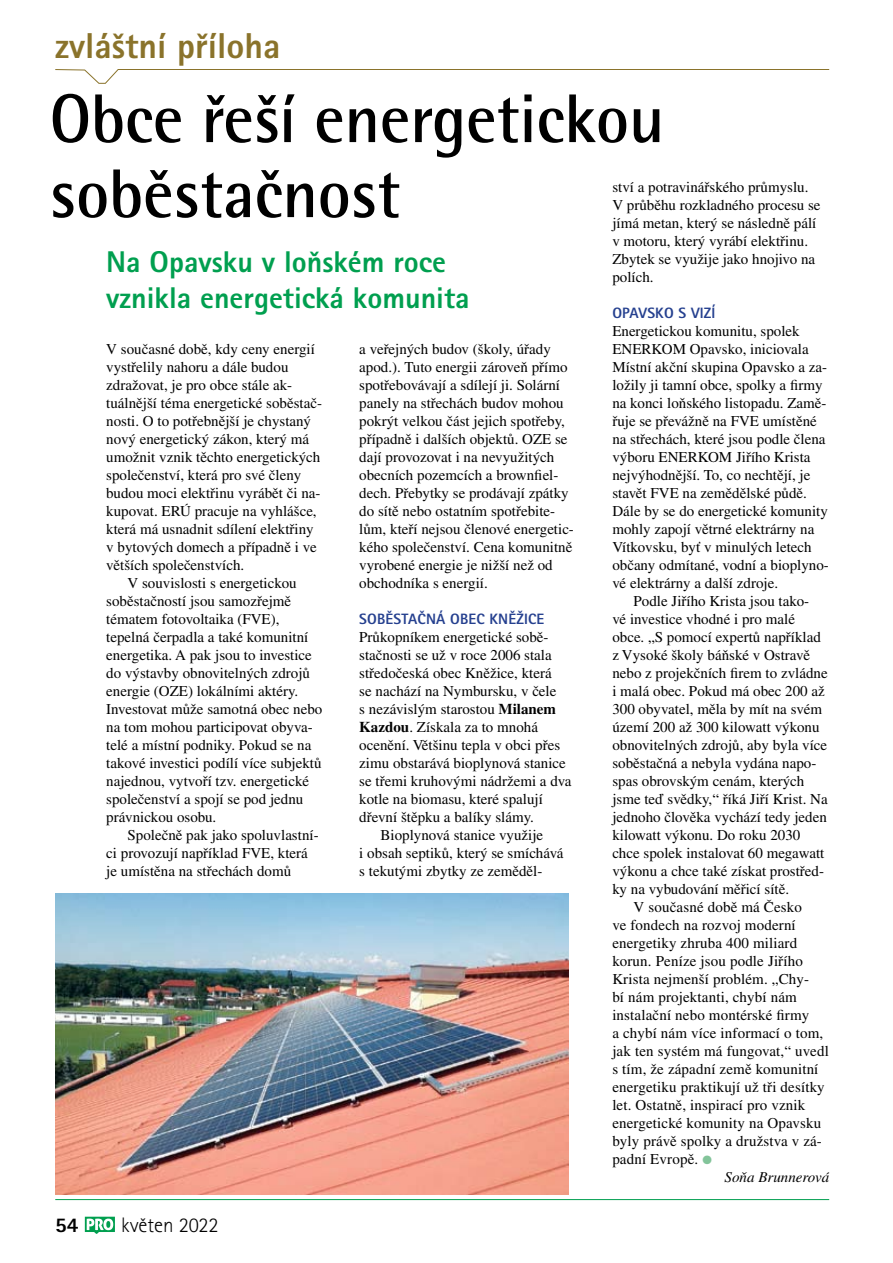
<style>
.page{position:relative;width:893px;height:1263px;background:#fff}
.page>*{position:absolute;margin:0;border:0;box-sizing:border-box;transform-origin:0 0}
.t1{font:700 69px/75px "Rotis Semi Sans CE";color:#000;scale:.95 1}
.t2{font:800 36px "Rotis Sans Serif CE";color:#8a732b}
.t3{font:800 30px/36px "Rotis Sans Serif CE";color:#009f4f}
.t4{font:300 21px "Rotis Sans Serif CE";color:#000}
.t5{font:800 21px "Rotis Sans Serif CE";color:#000}
.t6{font:15px/18px "Times CE";color:#000}
.t7{font:800 15px "Rotis Sans Serif CE";letter-spacing:.01em;color:#25408f}
.t8{font:italic 15px "Times CE";color:#000}
.s1{color:#83c49a}
.s2{font-weight:700}
</style>
<div class="page">
<svg style="left:85px;top:1217px;width:30px;height:17px"></svg>
<hr style="left:55px;top:1199px;width:774px;height:1px;background:#009f4f">
<svg style="left:55px;top:69px;width:775px;height:15px"></svg>
<img style="left:55px;top:893px;width:513px;height:301px">
<h2 class="t2" style="left:55px;top:24px;width:227px">zvláštní příloha</h2>
<h1 class="t1" style="left:50px;top:81px;width:648px">Obce řeší energetickou soběstačnost</h1>
<h3 class="t3" style="left:106px;top:244px;width:365px">Na Opavsku v loňském roce vznikla energetická komunita</h3>
<p class="t6" style="left:612px;top:178px;width:210px">ství a potravinářského průmyslu.<br>V průběhu rozkladného procesu se jímá metan, který se následně pálí v motoru, který vyrábí elektřinu.<br>Zbytek se využije jako hnojivo na polích.</p>
<p class="t7" style="left:612px;top:304px;width:105px">O pavsko s vizí</p>
<p class="t6" style="left:612px;top:322px;width:218px">Energetickou komunitu, spolek ENERKOM Opavsko, iniciovala Místní akční skupina Opavsko a za&shy;ložily ji tamní obce, spolky a firmy na konci loňského listopadu. Zamě&shy;řuje se převážně na FVE umístěné na střechách, které jsou podle člena výboru ENERKOM Jiřího Krista nejvýhodnější. To, co nechtějí, je stavět FVE na zemědělské půdě.<br>Dále by se do energetické komunity mohly zapojí větrné elektrárny na Vítkovsku, byť v minulých letech občany odmítané, vodní a bioplyno&shy;vé elektrárny a další zdroje.</p>
<p class="t6" style="left:634px;top:592px;width:177px">Podle Jiřího Krista jsou tako-</p>
<p class="t6" style="left:612px;top:610px;width:184px">vé investice vhodné i pro malé</p>
<p class="t6" style="left:612px;top:628px;width:210px">obce. „S pomocí expertů například</p>
<p class="t6" style="left:612px;top:646px;width:199px">z Vysoké školy báňské v Ostravě</p>
<p class="t6" style="left:612px;top:664px;width:217px">nebo z projekčních firem to zvládne</p>
<p class="t6" style="left:612px;top:682px;width:214px">i malá obec. Pokud má obec 200 až</p>
<p class="t6" style="left:612px;top:700px;width:211px">300 obyvatel, měla by mít na svém</p>
<p class="t6" style="left:612px;top:718px;width:209px">území 200 až 300 kilowatt výkonu</p>
<p class="t6" style="left:612px;top:736px;width:216px">obnovitelných zdrojů, aby byla více</p>
<p class="t6" style="left:612px;top:754px;width:206px">soběstačná a nebyla vydána napo-</p>
<p class="t6" style="left:612px;top:772px;width:194px">spas obrovským cenám, kterých</p>
<p class="t6" style="left:612px;top:790px;width:217px">jsme teď svědky,“ říká Jiří Krist. Na</p>
<p class="t6" style="left:612px;top:808px;width:216px">jednoho člověka vychází tedy jeden</p>
<p class="t6" style="left:612px;top:826px;width:190px">kilowatt výkonu. Do roku 2030</p>
<p class="t6" style="left:612px;top:844px;width:214px">chce spolek instalovat 60 megawatt</p>
<p class="t6" style="left:612px;top:862px;width:213px">výkonu a chce také získat prostřed-</p>
<p class="t6" style="left:612px;top:880px;width:178px">ky na vybudování měřicí sítě.</p>
<p class="t6" style="left:634px;top:898px;width:170px">V současné době má Česko</p>
<p class="t6" style="left:612px;top:916px;width:185px">ve fondech na rozvoj moderní</p>
<p class="t6" style="left:612px;top:934px;width:186px">energetiky zhruba 400 miliard</p>
<p class="t6" style="left:612px;top:952px;width:192px">korun. Peníze jsou podle Jiřího</p>
<p class="t6" style="left:612px;top:970px;width:198px">Krista nejmenší problém. „Chy-</p>
<p class="t6" style="left:612px;top:988px;width:186px">bí nám projektanti, chybí nám</p>
<p class="t6" style="left:612px;top:1006px;width:199px">instalační nebo montérské firmy</p>
<p class="t6" style="left:612px;top:1024px;width:212px">a chybí nám více informací o tom,</p>
<p class="t6" style="left:612px;top:1042px;width:218px">jak ten systém má fungovat,“ uvedl</p>
<p class="t6" style="left:612px;top:1060px;width:208px">s tím, že západní země komunitní</p>
<p class="t6" style="left:612px;top:1078px;width:214px">energetiku praktikují už tři desítky</p>
<p class="t6" style="left:612px;top:1096px;width:195px">let. Ostatně, inspirací pro vznik</p>
<p class="t6" style="left:612px;top:1114px;width:211px">energetické komunity na Opavsku</p>
<p class="t6" style="left:612px;top:1132px;width:211px">byly právě spolky a družstva v zá-</p>
<p class="t6" style="left:612px;top:1150px;width:101px">padní Evropě. <span class="s1">●</span></p>
<p class="t8" style="left:725px;top:1168px;width:106px">Soňa Brunnerová</p>
<p class="t6" style="left:106px;top:340px;width:210px">V současné době, kdy ceny energií</p>
<p class="t6" style="left:106px;top:358px;width:184px">vystřelily nahoru a dále budou</p>
<p class="t6" style="left:106px;top:376px;width:188px">zdražovat, je pro obce stále ak-</p>
<p class="t6" style="left:106px;top:394px;width:217px">tuálnější téma energetické soběstač-</p>
<p class="t6" style="left:106px;top:412px;width:206px">nosti. O to potřebnější je chystaný</p>
<p class="t6" style="left:106px;top:430px;width:204px">nový energetický zákon, který má</p>
<p class="t6" style="left:106px;top:448px;width:216px">umožnit vznik těchto energetických</p>
<p class="t6" style="left:106px;top:466px;width:196px">společenství, která pro své členy</p>
<p class="t6" style="left:106px;top:484px;width:216px">budou moci elektřinu vyrábět či na-</p>
<p class="t6" style="left:106px;top:502px;width:212px">kupovat. ERÚ pracuje na vyhlášce,</p>
<p class="t6" style="left:106px;top:520px;width:209px">která má usnadnit sdílení elektřiny</p>
<p class="t6" style="left:106px;top:538px;width:212px">v bytových domech a případně i ve</p>
<p class="t6" style="left:106px;top:556px;width:140px">větších společenstvích.</p>
<p class="t6" style="left:128px;top:574px;width:171px">V souvislosti s energetickou</p>
<p class="t6" style="left:106px;top:592px;width:186px">soběstačností jsou samozřejmě</p>
<p class="t6" style="left:106px;top:610px;width:175px">tématem fotovoltaika (FVE),</p>
<p class="t6" style="left:106px;top:628px;width:204px">tepelná čerpadla a také komunitní</p>
<p class="t6" style="left:106px;top:646px;width:207px">energetika. A pak jsou to investice</p>
<p class="t6" style="left:106px;top:664px;width:205px">do výstavby obnovitelných zdrojů</p>
<p class="t6" style="left:106px;top:682px;width:194px">energie (OZE) lokálními aktéry.</p>
<p class="t6" style="left:106px;top:700px;width:218px">Investovat může samotná obec nebo</p>
<p class="t6" style="left:106px;top:718px;width:208px">na tom mohou participovat obyva-</p>
<p class="t6" style="left:106px;top:736px;width:207px">telé a místní podniky. Pokud se na</p>
<p class="t6" style="left:106px;top:754px;width:217px">takové investici podílí více subjektů</p>
<p class="t6" style="left:106px;top:772px;width:204px">najednou, vytvoří tzv. energetické</p>
<p class="t6" style="left:106px;top:790px;width:199px">společenství a spojí se pod jednu</p>
<p class="t6" style="left:106px;top:808px;width:112px">právnickou osobu.</p>
<p class="t6" style="left:128px;top:826px;width:193px">Společně pak jako spoluvlastní-</p>
<p class="t6" style="left:106px;top:844px;width:203px">ci provozují například FVE, která</p>
<p class="t6" style="left:106px;top:862px;width:186px">je umístěna na střechách domů</p>
<p class="t6" style="left:359px;top:340px;width:216px">a veřejných budov (školy, úřady apod.). Tuto energii zároveň přímo spotřebovávají a sdílejí ji. Solární panely na střechách budov mohou pokrýt velkou část jejich spotřeby, případně i dalších objektů. OZE se dají provozovat i na nevyužitých obecních pozemcích a brownfiel&shy;dech. Přebytky se prodávají zpátky do sítě nebo ostatním spotřebite&shy;lům, kteří nejsou členové energetic&shy;kého společenství. Cena komunitně vyrobené energie je nižší než od obchodníka s energií.</p>
<p class="t7" style="left:359px;top:610px;width:187px">Soběstačná obec Kněžice</p>
<p class="t6" style="left:359px;top:628px;width:191px">Průkopníkem energetické sobě-</p>
<p class="t6" style="left:359px;top:646px;width:194px">stačnosti se už v roce 2006 stala</p>
<p class="t6" style="left:359px;top:664px;width:194px">středočeská obec Kněžice, která</p>
<p class="t6" style="left:359px;top:682px;width:199px">se nachází na Nymbursku, v čele</p>
<p class="t6" style="left:359px;top:700px;width:198px">s nezávislým starostou <span class="s2">Milanem</span></p>
<p class="t6" style="left:359px;top:718px;width:180px"><span class="s2">Kazdou</span>. Získala za to mnohá</p>
<p class="t6" style="left:359px;top:736px;width:202px">ocenění. Většinu tepla v obci přes</p>
<p class="t6" style="left:359px;top:754px;width:208px">zimu obstarává bioplynová stanice</p>
<p class="t6" style="left:359px;top:772px;width:214px">se třemi kruhovými nádržemi a dva</p>
<p class="t6" style="left:359px;top:790px;width:185px">kotle na biomasu, které spalují</p>
<p class="t6" style="left:359px;top:808px;width:176px">dřevní štěpku a balíky slámy.</p>
<p class="t6" style="left:381px;top:826px;width:164px">Bioplynová stanice využije</p>
<p class="t6" style="left:359px;top:844px;width:206px">i obsah septiků, který se smíchává</p>
<p class="t6" style="left:359px;top:862px;width:185px">s tekutými zbytky ze zeměděl-</p>
<h3 class="t5" style="left:55px;top:1212px;width:25px">54</h3>
<h3 class="t4" style="left:121px;top:1213px;width:99px">květen 2022</h3>
</div>
